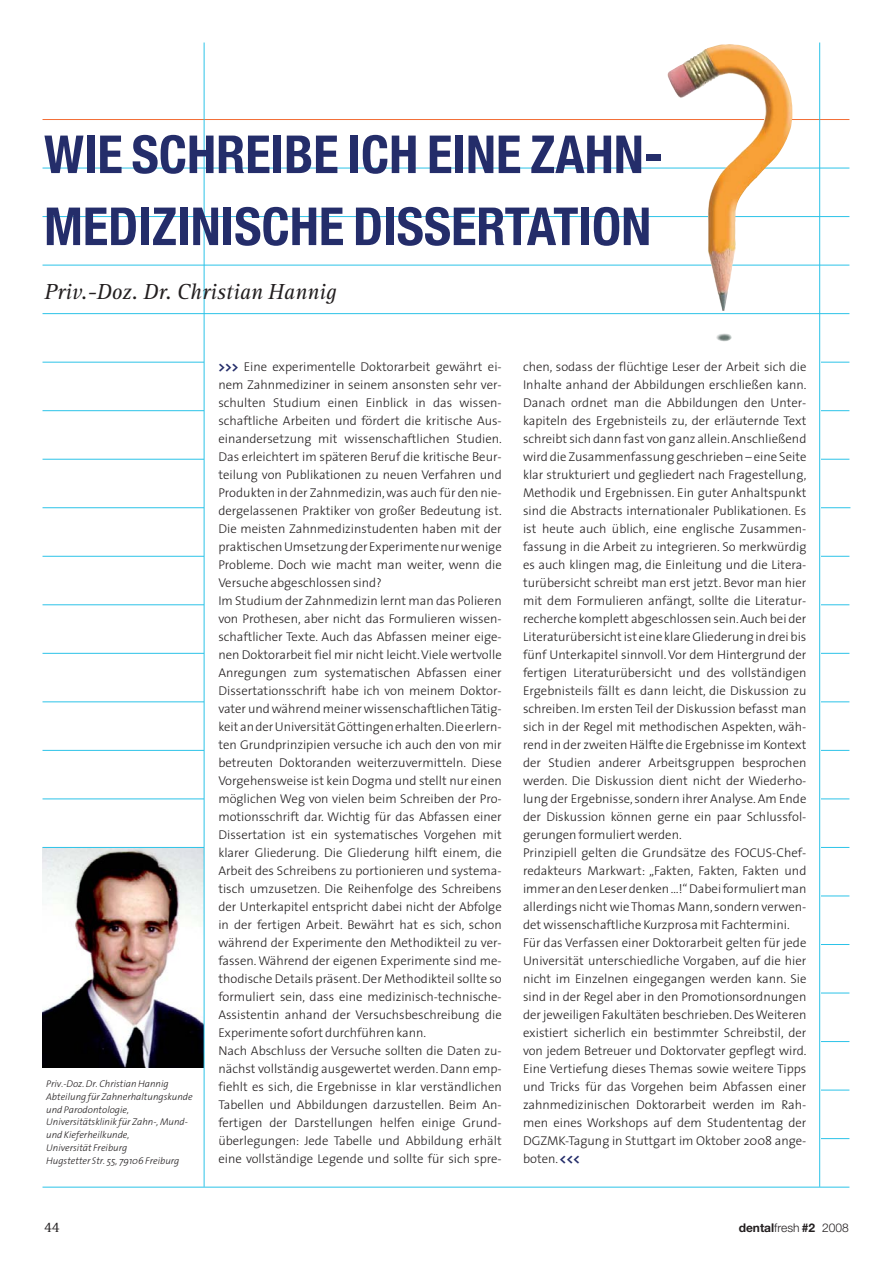
<style>
.page{position:relative;width:893px;height:1263px;background:#fff}
.page>*{position:absolute;margin:0;border:0;box-sizing:border-box;transform-origin:0 0}
.t1{font:700 condensed 52.5px/72px "Helvetica Neue";color:#242d6a}
.t2{font:italic 22.5px "Rotis Serif";color:#231f20}
.t3{font:15px "Rotis Serif";color:#231f20}
.t4{font:300 12.75px/18px "The Sans";color:#231f20}
.t5{font:300 12px "Helvetica Neue";color:#231f20}
.t6{font:italic 300 9.75px/12.8px "The Sans";color:#231f20}
.s1{font-weight:700;font-size:13.5px;color:#242d6a}
.s2{font-weight:700}
</style>
<div class="page">
<hr style="left:43px;top:1041px;width:806px;height:1px;background:#2cc3e8">
<hr style="left:43px;top:992px;width:806px;height:1px;background:#2cc3e8">
<hr style="left:43px;top:944px;width:806px;height:1px;background:#2cc3e8">
<hr style="left:43px;top:895px;width:806px;height:1px;background:#2cc3e8">
<img style="left:43px;top:848px;width:161px;height:220px">
<hr style="left:43px;top:313px;width:806px;height:1px;background:#2cc3e8">
<hr style="left:43px;top:265px;width:806px;height:1px;background:#2cc3e8">
<hr style="left:43px;top:216px;width:806px;height:1px;background:#2cc3e8">
<hr style="left:43px;top:168px;width:806px;height:1px;background:#2cc3e8">
<hr style="left:43px;top:119px;width:806px;height:1px;background:#f36e36">
<hr style="left:43px;top:362px;width:806px;height:1px;background:#2cc3e8">
<hr style="left:43px;top:410px;width:806px;height:1px;background:#2cc3e8">
<hr style="left:43px;top:459px;width:806px;height:1px;background:#2cc3e8">
<hr style="left:43px;top:507px;width:807px;height:1px;background:#2cc3e8">
<hr style="left:43px;top:556px;width:806px;height:1px;background:#2cc3e8">
<hr style="left:43px;top:604px;width:806px;height:1px;background:#2cc3e8">
<hr style="left:43px;top:653px;width:806px;height:1px;background:#2cc3e8">
<hr style="left:43px;top:701px;width:806px;height:1px;background:#2cc3e8">
<hr style="left:43px;top:750px;width:806px;height:1px;background:#2cc3e8">
<hr style="left:43px;top:798px;width:806px;height:1px;background:#2cc3e8">
<hr style="left:43px;top:847px;width:806px;height:1px;background:#2cc3e8">
<hr style="left:43px;top:1089px;width:806px;height:1px;background:#2cc3e8">
<hr style="left:43px;top:1138px;width:806px;height:1px;background:#2cc3e8">
<hr style="left:43px;top:1187px;width:806px;height:1px;background:#2cc3e8">
<div style="left:43px;top:1068px;width:161px;height:115px;background:#fff"></div>
<div style="left:204px;top:349px;width:617px;height:814px;background:#fff"></div>
<img style="left:667px;top:44px;width:125px;height:298px">
<hr style="left:819px;top:43px;width:1px;height:1144px;background:#2cc3e8">
<hr style="left:204px;top:43px;width:1px;height:1144px;background:#2cc3e8">
<h1 class="t1" style="left:44px;top:123px;width:621px">WIE SCHREIBE ICH EINE ZAHN-<br>MEDIZINISCHE DISSERTATION</h1>
<h2 class="t2" style="left:44px;top:283px;width:294px">Priv.-Doz. Dr. Christian Hannig</h2>
<p class="t6" style="left:46px;top:1078px;width:148px">Priv.-Doz. Dr. Christian Hannig<br>Abteilung für Zahnerhaltungskunde und Parodontologie,<br>Universitätsklinik für Zahn-, Mund&shy;und Kieferheilkunde,<br>Universität Freiburg<br>Hugstetter Str. 55, 79106 Freiburg</p>
<p class="t4" style="left:218px;top:359px;width:285px"><span class="s1">&gt;&gt;&gt;</span> Eine experimentelle Doktorarbeit gewährt ei&shy;nem Zahnmediziner in seinem ansonsten sehr ver&shy;schulten Studium einen Einblick in das wissen&shy;schaftliche Arbeiten und fördert die kritische Aus&shy;einandersetzung mit wissenschaftlichen Studien.<br>Das erleichtert im späteren Beruf die kritische Beur&shy;teilung von Publikationen zu neuen Verfahren und Produkten in der Zahnmedizin,was auch für den nie&shy;dergelassenen Praktiker von großer Bedeutung ist.<br>Die meisten Zahnmedizinstudenten haben mit der praktischen Umsetzung der Experimente nur wenige Probleme. Doch wie macht man weiter, wenn die Versuche abgeschlossen sind?<br>Im Studium der Zahnmedizin lernt man das Polieren von Prothesen, aber nicht das Formulieren wissen&shy;schaftlicher Texte. Auch das Abfassen meiner eige&shy;nen Doktorarbeit fiel mir nicht leicht.Viele wertvolle Anregungen zum systematischen Abfassen einer Dissertationsschrift habe ich von meinem Doktor&shy;vater und während meiner wissenschaftlichen Tätig&shy;keit an der Universität Göttingen erhalten.Die erlern&shy;ten Grundprinzipien versuche ich auch den von mir betreuten Doktoranden weiterzuvermitteln. Diese Vorgehensweise ist kein Dogma und stellt nur einen möglichen Weg von vielen beim Schreiben der Pro&shy;motionsschrift dar. Wichtig für das Abfassen einer Dissertation ist ein systematisches Vorgehen mit klarer Gliederung. Die Gliederung hilft einem, die Arbeit des Schreibens zu portionieren und systema&shy;tisch umzusetzen. Die Reihenfolge des Schreibens der Unterkapitel entspricht dabei nicht der Abfolge in der fertigen Arbeit. Bewährt hat es sich, schon während der Experimente den Methodikteil zu ver&shy;fassen. Während der eigenen Experimente sind me&shy;thodische Details präsent. Der Methodikteil sollte so formuliert sein, dass eine medizinisch-technische-Assistentin anhand der Versuchsbeschreibung die Experimente sofort durchführen kann.<br>Nach Abschluss der Versuche sollten die Daten zu&shy;nächst vollständig ausgewertet werden. Dann emp&shy;fiehlt es sich, die Ergebnisse in klar verständlichen Tabellen und Abbildungen darzustellen. Beim An&shy;fertigen der Darstellungen helfen einige Grund&shy;überlegungen: Jede Tabelle und Abbildung erhält eine vollständige Legende und sollte für sich spre-</p>
<p class="t4" style="left:523px;top:359px;width:285px">chen, sodass der flüchtige Leser der Arbeit sich die Inhalte anhand der Abbildungen erschließen kann.<br>Danach ordnet man die Abbildungen den Unter&shy;kapiteln des Ergebnisteils zu, der erläuternde Text schreibt sich dann fast von ganz allein. Anschließend wird die Zusammenfassung geschrieben – eine Seite klar strukturiert und gegliedert nach Fragestellung, Methodik und Ergebnissen. Ein guter Anhaltspunkt sind die Abstracts internationaler Publikationen. Es ist heute auch üblich, eine englische Zusammen&shy;fassung in die Arbeit zu integrieren. So merkwürdig es auch klingen mag, die Einleitung und die Litera&shy;turübersicht schreibt man erst jetzt. Bevor man hier mit dem Formulieren anfängt, sollte die Literatur&shy;recherche komplett abgeschlossen sein.Auch bei der Literaturübersicht ist eine klare Gliederung in drei bis fünf Unterkapitel sinnvoll. Vor dem Hintergrund der fertigen Literaturübersicht und des vollständigen Ergebnisteils fällt es dann leicht, die Diskussion zu schreiben. Im ersten Teil der Diskussion befasst man sich in der Regel mit methodischen Aspekten, wäh&shy;rend in der zweiten Hälfte die Ergebnisse im Kontext der Studien anderer Arbeitsgruppen besprochen werden. Die Diskussion dient nicht der Wiederho&shy;lung der Ergebnisse, sondern ihrer Analyse. Am Ende der Diskussion können gerne ein paar Schlussfol&shy;gerungen formuliert werden.<br>Prinzipiell gelten die Grundsätze des FOCUS-Chef&shy;redakteurs Markwart: „Fakten, Fakten, Fakten und immer an den Leser denken …!“ Dabei formuliert man allerdings nicht wie Thomas Mann, sondern verwen&shy;det wissenschaftliche Kurzprosa mit Fachtermini.<br>Für das Verfassen einer Doktorarbeit gelten für jede Universität unterschiedliche Vorgaben, auf die hier nicht im Einzelnen eingegangen werden kann. Sie sind in der Regel aber in den Promotionsordnungen der jeweiligen Fakultäten beschrieben. Des Weiteren existiert sicherlich ein bestimmter Schreibstil, der von jedem Betreuer und Doktorvater gepflegt wird.<br>Eine Vertiefung dieses Themas sowie weitere Tipps und Tricks für das Vorgehen beim Abfassen einer zahnmedizinischen Doktorarbeit werden im Rah&shy;men eines Workshops auf dem Studententag der DGZMK-Tagung in Stuttgart im Oktober 2008 ange&shy;boten.<span class="s1">&lt;&lt;&lt;</span></p>
<p class="t3" style="left:44px;top:1222px;width:17px">44</p>
<p class="t5" style="left:739px;top:1224px;width:112px"><span class="s2">dental</span>fresh <span class="s2">#2</span> 2008</p>
</div>
